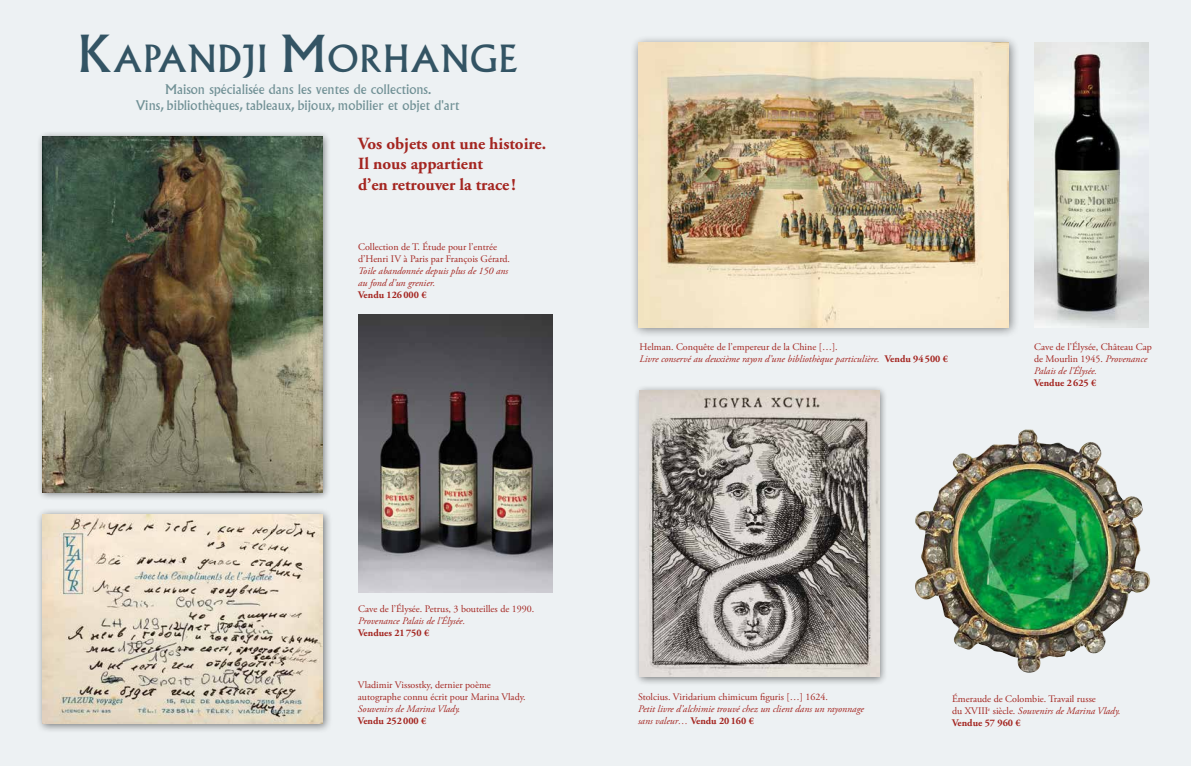
<style>
.page{position:relative;width:1191px;height:766px;background:#fff}
.page>*{position:absolute;margin:0;border:0;box-sizing:border-box;transform-origin:0 0}
.t1{font:36.5px "Albertus";letter-spacing:.03em;color:#335464}
.t2{font:700 17px/20.4px "Adobe Garamond Pro";color:#a42520}
.t3{font:13px/15.6px "Albertus";color:#709095;text-align:center}
.t4{font:10px/12px "Adobe Garamond Pro";color:#a42520}
.t5{font:italic 10px/12px "Adobe Garamond Pro";color:#a42520}
.t6{font:700 10px "Adobe Garamond Pro";color:#a42520}
.s1{font-size:49.8px}
.s2{font-style:normal}
.s3{font-weight:700;font-style:normal}
.s4{font-style:italic}
.s5{font-weight:700}
</style>
<div class="page">
<div style="left:0;top:0;width:1191px;height:765px;background:#edf1f3"></div>
<img style="left:358px;top:314px;width:195px;height:278px">
<div style="left:630px;top:35px;width:389px;height:303px;background:#000;opacity:.5"></div>
<img style="left:638px;top:43px;width:370px;height:284px">
<div style="left:36px;top:507px;width:296px;height:225px;background:#000;opacity:.5"></div>
<img style="left:43px;top:514px;width:280px;height:209px">
<div style="left:633px;top:384px;width:255px;height:302px;background:#000;opacity:.5"></div>
<img style="left:639px;top:391px;width:240px;height:285px">
<div style="left:36px;top:131px;width:295px;height:370px;background:#000;opacity:.5"></div>
<img style="left:43px;top:137px;width:280px;height:355px">
<img style="left:1034px;top:43px;width:114px;height:284px">
<img style="left:915px;top:429px;width:235px;height:244px">
<h1 class="t1" style="left:78px;top:38px;width:441px"><span class="s1">K</span>APANDJI <span class="s1">M</span>ORHANGE</h1>
<h3 class="t3" style="left:136px;top:82px;width:325px">Maison spécialisée dans les ventes de collections.<br>Vins, bibliothèques, tableaux, bijoux, mobilier et objet d'art</h3>
<h2 class="t2" style="left:358px;top:134px;width:189px">Vos objets ont une histoire.<br>Il nous appartient<br>d’en retrouver la trace !</h2>
<p class="t4" style="left:358px;top:241px;width:153px">Collection de T. Étude pour l’entrée d’Henri IV à Paris par François Gérard.</p>
<p class="t5" style="left:358px;top:265px;width:152px">Toile abandonnée depuis plus de 150 ans au fond d’un grenier.</p>
<p class="t6" style="left:358px;top:289px;width:70px">Vendu 126000 €</p>
<p class="t4" style="left:358px;top:603px;width:178px">Cave de l’Élysée. Petrus, 3 bouteilles de 1990.</p>
<p class="t5" style="left:358px;top:615px;width:109px">Provenance Palais de l’Élysée.</p>
<p class="t6" style="left:358px;top:627px;width:73px">Vendues 21750 €</p>
<p class="t4" style="left:358px;top:679px;width:169px">Vladimir Vissostky, dernier poème autographe connu écrit pour Marina Vlady.</p>
<p class="t5" style="left:358px;top:703px;width:104px">Souvenirs de Marina Vlady.</p>
<p class="t6" style="left:358px;top:714px;width:70px">Vendu 252000 €</p>
<p class="t5" style="left:639px;top:341px;width:310px"><span class="s2">Helman. Conquête de l’empereur de la Chine […].<br></span>Livre conservé au deuxième rayon d’une bibliothèque particulière. <span class="s3">Vendu 94500 €</span></p>
<p class="t4" style="left:1034px;top:341px;width:119px">Cave de l'Élysée, Château Cap de Mourlin 1945. <span class="s4">Provenance<br>Palais de l’Élysée.</span></p>
<p class="t6" style="left:1034px;top:377px;width:64px">Vendue 2625 €</p>
<p class="t4" style="left:638px;top:691px;width:191px">Stolcius. Viridarium chimicum figuris […] 1624.</p>
<p class="t5" style="left:638px;top:703px;width:227px">Petit livre d’alchimie trouvé chez un client dans un rayonnage sans valeur… <span class="s3">Vendu 20160 €</span></p>
<p class="t4" style="left:952px;top:693px;width:170px">Émeraude de Colombie. Travail russe<br>du XVIII<sup>e</sup> siècle. <span class="s4">Souvenirs de Marina Vlady.<br></span><span class="s5">Vendue 57 960 €</span></p>
</div>
